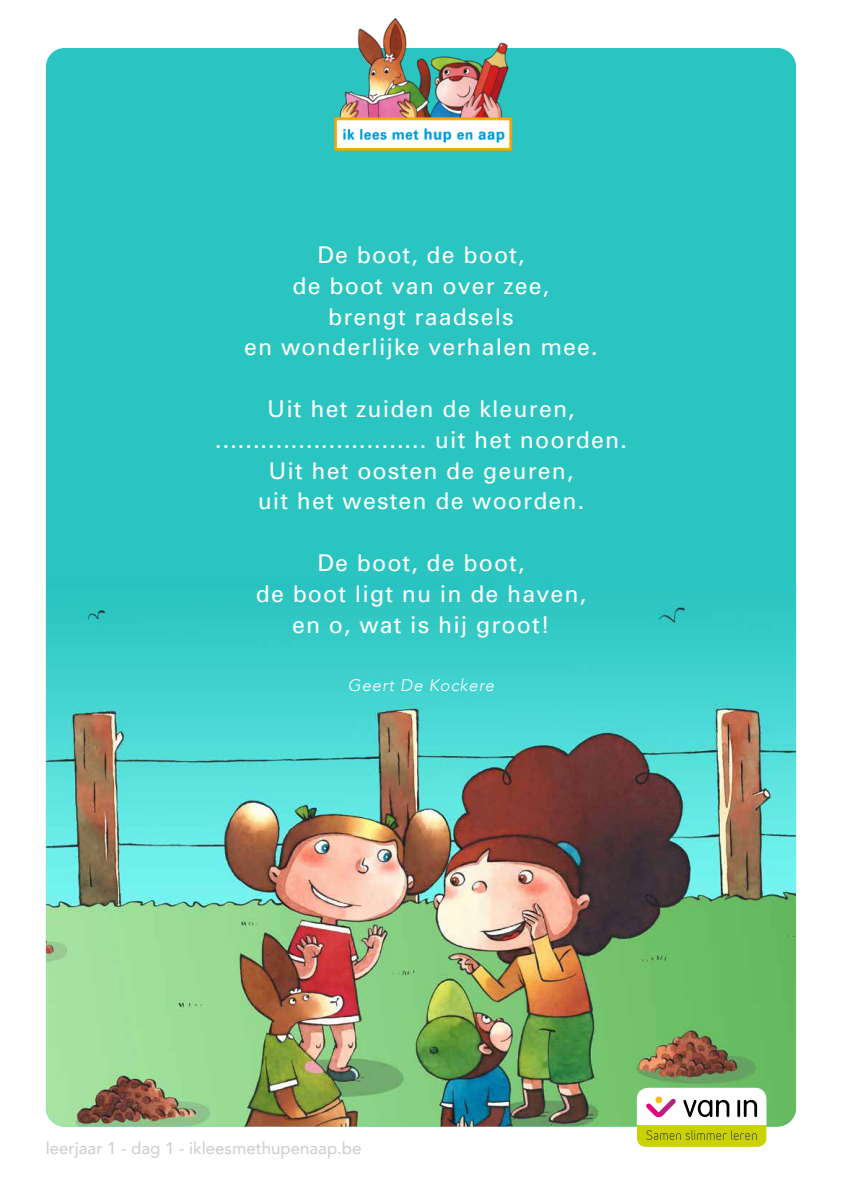
<style>
.page{position:relative;width:842px;height:1191px;background:#fff}
.page>*{position:absolute;margin:0;border:0;box-sizing:border-box;transform-origin:0 0}
.t1{font:23.1px/30.8px "Univers";letter-spacing:.05em;color:#fff;text-align:center}
.t2{font:500 16.8px "Avenir";color:#d0d0d0}
.t3{font:italic 300 16.8px "Avenir";letter-spacing:.05em;color:#fff}
</style>
<div class="page">
<div style="left:46px;top:48px;width:750px;height:1078px;background:#2ac5c1;border-radius:19px"></div>
<img style="left:46px;top:606px;width:750px;height:520px">
<svg style="left:636px;top:1087px;width:131px;height:60px;background:#d4d48f"></svg>
<img style="left:334px;top:18px;width:179px;height:133px">
<p class="t1" style="left:244px;top:240px;width:355px">De boot, de boot,<br>de boot van over zee,<br>brengt raadsels<br>en wonderlijke verhalen mee.</p>
<p class="t1" style="left:215px;top:394px;width:413px">Uit het zuiden de kleuren, ............................ uit het noorden.<br>Uit het oosten de geuren,<br>uit het westen de woorden.</p>
<p class="t1" style="left:256px;top:547px;width:332px">De boot, de boot,<br>de boot ligt nu in de haven, en o, wat is hij groot!</p>
<p class="t3" style="left:348px;top:675px;width:148px">Geert De Kockere</p>
<p class="t2" style="left:46px;top:1134px;width:317px">leerjaar 1 - dag 1 - ikleesmethupenaap.be</p>
</div>
